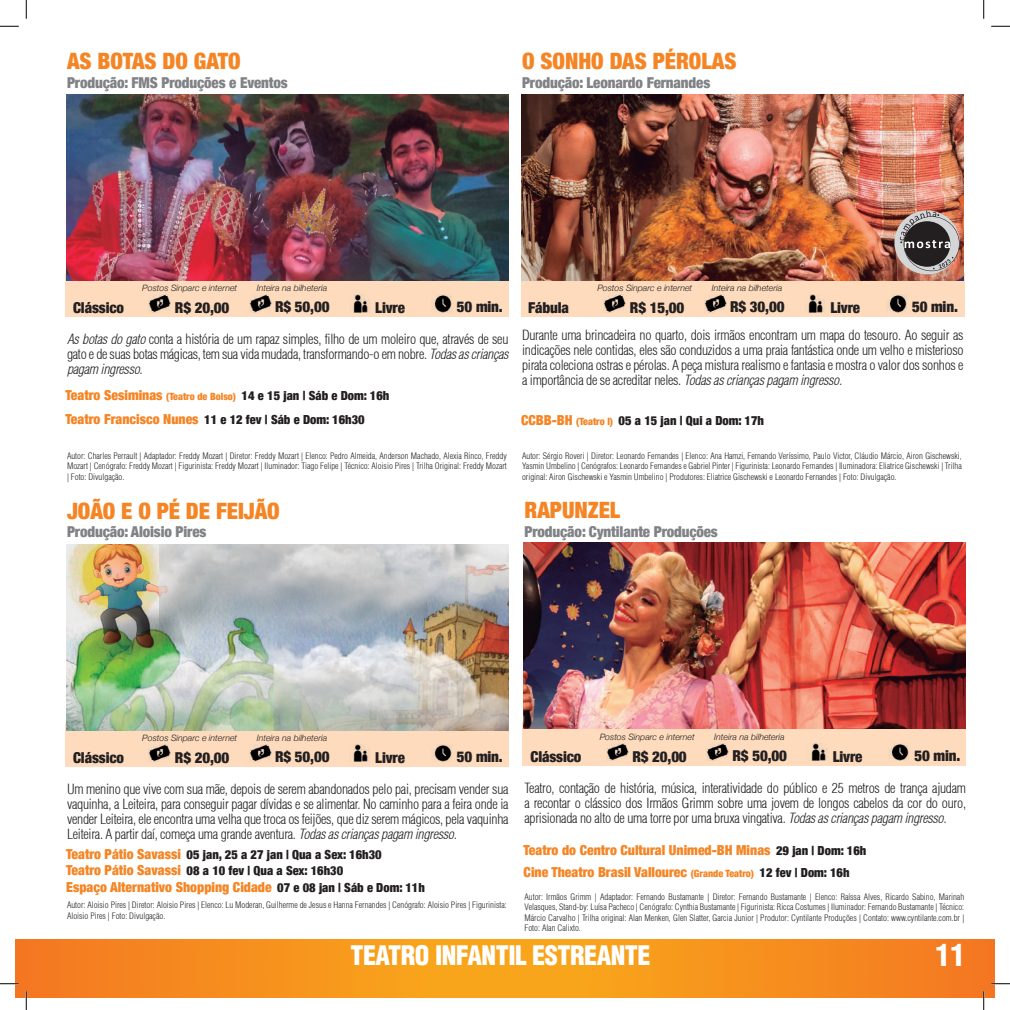
<style>
.page{position:relative;width:1010px;height:1010px;background:#fff}
.page>*{position:absolute;margin:0;border:0;box-sizing:border-box;transform-origin:0 0}
.t1{font:900 condensed 30px "Helvetica";color:#fff}
.t2{font:900 condensed 26.25px "Helvetica";letter-spacing:-.02em;color:#fff}
.t3{font:900 condensed 22.5px "Helvetica Neue";color:#f58524}
.t4{font:900 condensed 15px "Helvetica Neue";letter-spacing:-.01em;color:#231f20}
.t5{font:900 condensed 15px "Helvetica Neue";letter-spacing:-.01em;color:#808285}
.t6{font:300 condensed 13.75px/15px "Helvetica";letter-spacing:-.02em;color:#231f20;text-align:justify}
.t7{font:900 condensed 13.75px "Helvetica Neue";color:#f58524}
.t8{font:900 condensed 12.5px/16px "Helvetica Neue";color:#231f20}
.t9{font:300 condensed 8.75px/10.6px "Helvetica";color:#231f20;text-align:justify}
.t10{font:italic 300 8.75px "Helvetica Neue";color:#231f20}
.s1{font-style:italic}
.s2{font-size:13.75px;color:#f58524}
.s3{font-size:10px;color:#f58524}
.s4{font-size:12.5px;color:#231f20}
.s5{font-size:10px}
</style>
<div class="page">
<svg style="left:16px;top:939px;width:978px;height:58px;background:#f6901d"></svg>
<div style="left:65px;top:273px;width:443px;height:43px;background:#fddbbc"></div>
<img style="left:66px;top:95px;width:442px;height:185px">
<img style="left:353px;top:294px;width:17px;height:18px">
<img style="left:432px;top:294px;width:20px;height:18px">
<img style="left:148px;top:294px;width:22px;height:18px">
<img style="left:249px;top:294px;width:22px;height:18px">
<div style="left:65px;top:723px;width:443px;height:43px;background:#fddbbc"></div>
<img style="left:66px;top:544px;width:442px;height:186px">
<img style="left:353px;top:744px;width:17px;height:17px">
<img style="left:432px;top:744px;width:20px;height:17px">
<img style="left:148px;top:744px;width:22px;height:17px">
<img style="left:249px;top:744px;width:22px;height:17px">
<div style="left:521px;top:273px;width:442px;height:43px;background:#fddbbc"></div>
<img style="left:521px;top:95px;width:442px;height:185px">
<img style="left:808px;top:294px;width:17px;height:18px">
<img style="left:887px;top:294px;width:20px;height:18px">
<img style="left:603px;top:294px;width:22px;height:18px">
<img style="left:704px;top:294px;width:22px;height:18px">
<div style="left:522px;top:722px;width:443px;height:43px;background:#fddbbc"></div>
<img style="left:523px;top:543px;width:442px;height:185px">
<img style="left:811px;top:743px;width:17px;height:17px">
<img style="left:889px;top:743px;width:20px;height:17px">
<img style="left:606px;top:743px;width:22px;height:17px">
<img style="left:706px;top:743px;width:22px;height:17px">
<svg style="left:894px;top:210px;width:65px;height:64px"></svg>
<svg style="left:899px;top:210px;width:60px;height:61px;background:#7f716e"></svg>
<svg style="left:0;top:25px;width:19px;height:2px"></svg>
<svg style="left:991px;top:25px;width:18px;height:2px"></svg>
<svg style="left:0;top:982px;width:19px;height:2px"></svg>
<svg style="left:990px;top:982px;width:19px;height:2px"></svg>
<svg style="left:25px;top:0;width:2px;height:19px"></svg>
<svg style="left:25px;top:990px;width:2px;height:19px"></svg>
<svg style="left:983px;top:0;width:1px;height:19px"></svg>
<svg style="left:982px;top:990px;width:2px;height:19px"></svg>
<h3 class="t3" style="left:67px;top:43px;width:175px">AS BOTAS DO GATO</h3>
<h3 class="t5" style="left:67px;top:70px;width:222px">Produção: FMS Produções e Eventos</h3>
<h3 class="t3" style="left:522px;top:43px;width:216px">O SONHO DAS PÉROLAS</h3>
<h3 class="t5" style="left:522px;top:70px;width:190px">Produção: Leonardo Fernandes</h3>
<p class="t10" style="left:142px;top:281px;width:96px">Postos Sinparc e internet</p>
<p class="t10" style="left:257px;top:281px;width:72px">Inteira na bilheteria</p>
<p class="t10" style="left:597px;top:281px;width:96px">Postos Sinparc e internet</p>
<p class="t10" style="left:711px;top:281px;width:72px">Inteira na bilheteria</p>
<h3 class="t4" style="left:275px;top:294px;width:56px">R$ 50,00</h3>
<h3 class="t4" style="left:73px;top:295px;width:52px">Clássico</h3>
<h3 class="t4" style="left:375px;top:295px;width:31px">Livre</h3>
<h3 class="t4" style="left:457px;top:294px;width:47px">50 min.</h3>
<h3 class="t4" style="left:175px;top:295px;width:56px">R$ 20,00</h3>
<h3 class="t4" style="left:730px;top:294px;width:56px">R$ 30,00</h3>
<h3 class="t4" style="left:528px;top:295px;width:42px">Fábula</h3>
<h3 class="t4" style="left:830px;top:295px;width:31px">Livre</h3>
<h3 class="t4" style="left:911px;top:294px;width:47px">50 min.</h3>
<h3 class="t4" style="left:629px;top:295px;width:56px">R$ 15,00</h3>
<h3 class="t6" style="left:67px;top:331px;width:443px"><span class="s1">As botas do gato</span> conta a história de um rapaz simples, filho de um moleiro que, através de seu gato e de suas botas mágicas, tem sua vida mudada, transformando-o em nobre. <span class="s1">Todas as crianças pagam ingresso.</span></h3>
<p class="t6" style="left:522px;top:327px;width:443px">Durante uma brincadeira no quarto, dois irmãos encontram um mapa do tesouro. Ao seguir as indicações nele contidas, eles são conduzidos a uma praia fantástica onde um velho e misterioso pirata coleciona ostras e pérolas. A peça mistura realismo e fantasia e mostra o valor dos sonhos e a importância de se acreditar neles. <span class="s1">Todas as crianças pagam ingresso.</span></p>
<h3 class="t8" style="left:66px;top:386px;width:325px"><span class="s2">Teatro Sesiminas</span> <span class="s3">(Teatro de Bolso)</span> 14 e 15 jan | Sáb e Dom: 16h</h3>
<h3 class="t8" style="left:66px;top:411px;width:300px"><span class="s2">Teatro Francisco Nunes</span> 11 e 12 fev | Sáb e Dom: 16h30</h3>
<h3 class="t8" style="left:521px;top:411px;width:244px"><span class="s2">CCBB-BH</span> <span class="s3">(Teatro I)</span> 05 a 15 jan | Qui a Dom: 17h</h3>
<p class="t9" style="left:67px;top:450px;width:441px">Autor: Charles Perrault | Adaptador: Freddy Mozart | Diretor: Freddy Mozart | Elenco: Pedro Almeida, Anderson Machado, Alexia Rinco, Freddy Mozart | Cenógrafo: Freddy Mozart | Figurinista: Freddy Mozart | Iluminador: Tiago Felipe | Técnico: Aloisio Pires | Trilha Original: Freddy Mozart | Foto: Divulgação.</p>
<p class="t9" style="left:522px;top:450px;width:441px">Autor: Sérgio Roveri | Diretor: Leonardo Fernandes | Elenco: Ana Hamzi, Fernando Veríssimo, Paulo Victor, Cláudio Márcio, Airon Gischewski, Yasmin Umbelino | Cenógrafos: Leonardo Fernandes e Gabriel Pinter | Figurinista: Leonardo Fernandes | Iluminadora: Eliatrice Gischewski | Trilha original: Airon Gischewski e Yasmin Umbelino | Produtores: Eliatrice Gischewski e Leonardo Fernandes | Foto: Divulgação.</p>
<h3 class="t3" style="left:67px;top:492px;width:214px">JOÃO E O PÉ DE FEIJÃO</h3>
<h3 class="t3" style="left:524px;top:491px;width:97px">RAPUNZEL</h3>
<h3 class="t5" style="left:67px;top:519px;width:141px">Produção: Aloisio Pires</h3>
<h3 class="t5" style="left:524px;top:518px;width:195px">Produção: Cyntilante Produções</h3>
<p class="t10" style="left:142px;top:730px;width:96px">Postos Sinparc e internet</p>
<p class="t10" style="left:257px;top:730px;width:72px">Inteira na bilheteria</p>
<p class="t10" style="left:599px;top:729px;width:96px">Postos Sinparc e internet</p>
<p class="t10" style="left:714px;top:729px;width:72px">Inteira na bilheteria</p>
<h3 class="t4" style="left:275px;top:743px;width:56px">R$ 50,00</h3>
<h3 class="t4" style="left:73px;top:744px;width:52px">Clássico</h3>
<h3 class="t4" style="left:375px;top:744px;width:31px">Livre</h3>
<h3 class="t4" style="left:457px;top:743px;width:47px">50 min.</h3>
<h3 class="t4" style="left:175px;top:744px;width:56px">R$ 20,00</h3>
<h3 class="t4" style="left:732px;top:742px;width:56px">R$ 50,00</h3>
<h3 class="t4" style="left:530px;top:743px;width:52px">Clássico</h3>
<h3 class="t4" style="left:832px;top:743px;width:31px">Livre</h3>
<h3 class="t4" style="left:914px;top:742px;width:47px">50 min.</h3>
<h3 class="t4" style="left:632px;top:743px;width:56px">R$ 20,00</h3>
<p class="t6" style="left:67px;top:781px;width:443px">Um menino que vive com sua mãe, depois de serem abandonados pelo pai, precisam vender sua vaquinha, a Leiteira, para conseguir pagar dívidas e se alimentar. No caminho para a feira onde ia vender Leiteira, ele encontra uma velha que troca os feijões, que diz serem mágicos, pela vaquinha Leiteira. A partir daí, começa uma grande aventura. <span class="s1">Todas as crianças pagam ingresso.</span></p>
<p class="t6" style="left:524px;top:780px;width:443px">Teatro, contação de história, música, interatividade do público e 25 metros de trança ajudam a recontar o clássico dos Irmãos Grimm sobre uma jovem de longos cabelos da cor do ouro, aprisionada no alto de uma torre por uma bruxa vingativa. <span class="s1">Todas as crianças pagam ingresso.</span></p>
<h3 class="t8" style="left:66px;top:846px;width:317px"><span class="s2">Teatro Pátio Savassi</span> 05 jan, 25 a 27 jan | Qua a Sex: 16h30<br><span class="s2">Teatro Pátio Savassi</span> 08 a 10 fev | Qua a Sex: 16h30</h3>
<h3 class="t7" style="left:66px;top:875px;width:360px">Espaço Alternativo Shopping Cidade <span class="s4">07 e 08 jan | Sáb e Dom: 11h</span></h3>
<p class="t9" style="left:67px;top:899px;width:441px">Autor: Aloisio Pires | Diretor: Aloisio Pires | Elenco: Lu Moderan, Guilherme de Jesus e Hanna Fernandes | Cenógrafo: Aloisio Pires | Figurinista:<br>Aloisio Pires | Foto: Divulgação.</p>
<h3 class="t7" style="left:523px;top:838px;width:344px">Teatro do Centro Cultural Unimed-BH Minas <span class="s4">29 jan | Dom: 16h</span></h3>
<h3 class="t7" style="left:523px;top:860px;width:327px">Cine Theatro Brasil Vallourec <span class="s5">(Grande Teatro)</span> <span class="s4">12 fev | Dom: 16h</span></h3>
<p class="t9" style="left:524px;top:890px;width:441px">Autor: Irmãos Grimm | Adaptador: Fernando Bustamante | Diretor: Fernando Bustamante | Elenco: Raíssa Alves, Ricardo Sabino, Marinah Velasques, Stand-by: Luísa Pacheco | Cenógrafo: Cynthia Bustamante | Figurinista: Ricca Costumes | Iluminador: Fernando Bustamante | Técnico:<br>Márcio Carvalho | Trilha original: Alan Menken, Glen Slatter, Garcia Junior | Produtor: Cyntilante Produções | Contato: www.cyntilante.com.br | Foto: Alan Calixto.</p>
<h2 class="t2" style="left:350px;top:938px;width:302px">TEATRO INFANTIL ESTREANTE</h2>
<h1 class="t1" style="left:935px;top:935px;width:31px">11</h1>
</div>
